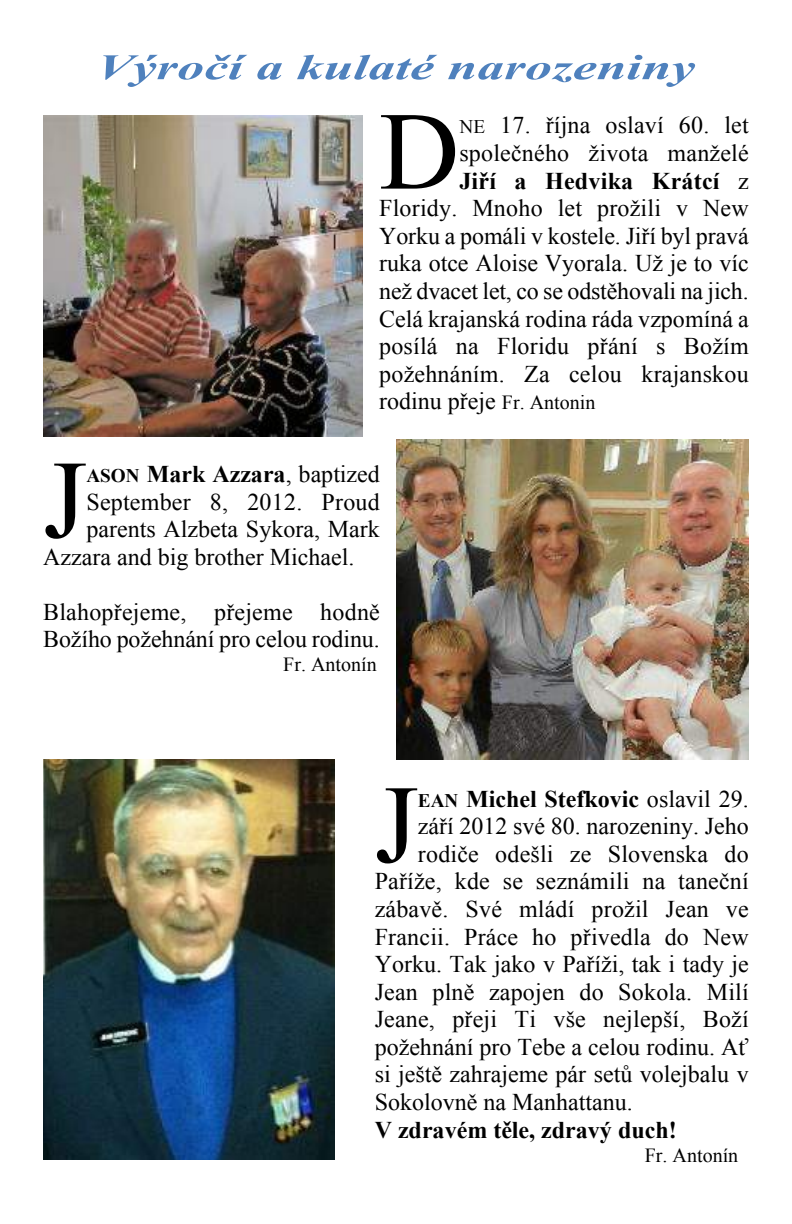
<style>
.page{position:relative;width:792px;height:1224px;background:#fff}
.page>*{position:absolute;margin:0;border:0;box-sizing:border-box;transform-origin:0 0}
.t1{font:111px "Times New Roman";color:#000}
.t2{font:italic 700 36px "Times New Roman";color:#4f81bd;scale:1.49 1}
.t3{font:24px/27.6px "Times New Roman";color:#000}
.t4{font:700 24px "Times New Roman";color:#000}
.t5{font:20px "Times New Roman";color:#000}
.s1{font-size:19.2px}
.s2{font-weight:400}
.s3{font-size:20px}
</style>
<div class="page">
<img style="left:396px;top:440px;width:353px;height:320px">
<img style="left:43px;top:760px;width:291px;height:400px">
<img style="left:44px;top:115px;width:318px;height:321px">
<h2 class="t2" style="left:97px;top:55px;width:403px">Výročí a kulaté narozeniny</h2>
<h1 class="t1" style="left:379px;top:112px;width:82px">D</h1>
<p class="t3" style="left:459px;top:114px;width:291px"><span class="s1">NE</span> 17. října oslaví 60. let</p>
<p class="t3" style="left:459px;top:142px;width:291px">společného života manželé</p>
<p class="t4" style="left:459px;top:172px;width:291px">Jiří a Hedvika Krátcí <span class="s2">z</span></p>
<p class="t3" style="left:379px;top:197px;width:371px">Floridy. Mnoho let prožili v New</p>
<p class="t3" style="left:379px;top:224px;width:371px">Yorku a pomáli v kostele. Jiří byl pravá</p>
<p class="t3" style="left:379px;top:252px;width:371px">ruka otce Aloise Vyorala. Už je to víc</p>
<p class="t3" style="left:379px;top:279px;width:371px">než dvacet let, co se odstěhovali na jich.</p>
<p class="t3" style="left:379px;top:307px;width:371px">Celá krajanská rodina ráda vzpomíná a</p>
<p class="t3" style="left:379px;top:335px;width:371px">posílá na Floridu přání s Božím</p>
<p class="t3" style="left:379px;top:362px;width:371px">požehnáním. Za celou krajanskou</p>
<p class="t3" style="left:379px;top:390px;width:218px">rodinu přeje <span class="s3">Fr. Antonin</span></p>
<h1 class="t1" style="left:43px;top:460px;width:45px">J</h1>
<p class="t4" style="left:86px;top:466px;width:295px"><span class="s1">ASON</span> Mark Azzara<span class="s2">, baptized</span></p>
<p class="t3" style="left:86px;top:490px;width:295px">September 8, 2012. Proud</p>
<p class="t3" style="left:86px;top:518px;width:295px">parents Alzbeta Sykora, Mark</p>
<p class="t3" style="left:43px;top:545px;width:313px">Azzara and big brother Michael.</p>
<p class="t3" style="left:43px;top:600px;width:338px">Blahopřejeme, přejeme hodně<br>Božího požehnání pro celou rodinu.</p>
<p class="t5" style="left:283px;top:658px;width:95px">Fr. Antonín</p>
<h1 class="t1" style="left:375px;top:785px;width:45px">J</h1>
<p class="t4" style="left:418px;top:790px;width:332px"><span class="s1">EAN</span> Michel Stefkovic <span class="s2">oslavil 29.</span></p>
<p class="t3" style="left:418px;top:815px;width:332px">září 2012 své 80. narozeniny. Jeho</p>
<p class="t3" style="left:418px;top:842px;width:332px">rodiče odešli ze Slovenska do</p>
<p class="t3" style="left:375px;top:870px;width:376px">Paříže, kde se seznámili na taneční</p>
<p class="t3" style="left:375px;top:897px;width:376px">zábavě. Své mládí prožil Jean ve</p>
<p class="t3" style="left:375px;top:925px;width:376px">Francii. Práce ho přivedla do New</p>
<p class="t3" style="left:375px;top:953px;width:376px">Yorku. Tak jako v Paříži, tak i tady je</p>
<p class="t3" style="left:375px;top:980px;width:376px">Jean plně zapojen do Sokola. Milí</p>
<p class="t3" style="left:375px;top:1008px;width:376px">Jeane, přeji Ti vše nejlepší, Boží</p>
<p class="t3" style="left:375px;top:1035px;width:376px">požehnání pro Tebe a celou rodinu. Ať</p>
<p class="t3" style="left:375px;top:1063px;width:376px">si ještě zahrajeme pár setů volejbalu v</p>
<p class="t3" style="left:375px;top:1091px;width:260px">Sokolovně na Manhattanu.</p>
<p class="t4" style="left:375px;top:1121px;width:304px">V zdravém těle, zdravý duch!</p>
<p class="t5" style="left:645px;top:1148px;width:95px">Fr. Antonín</p>
</div>
